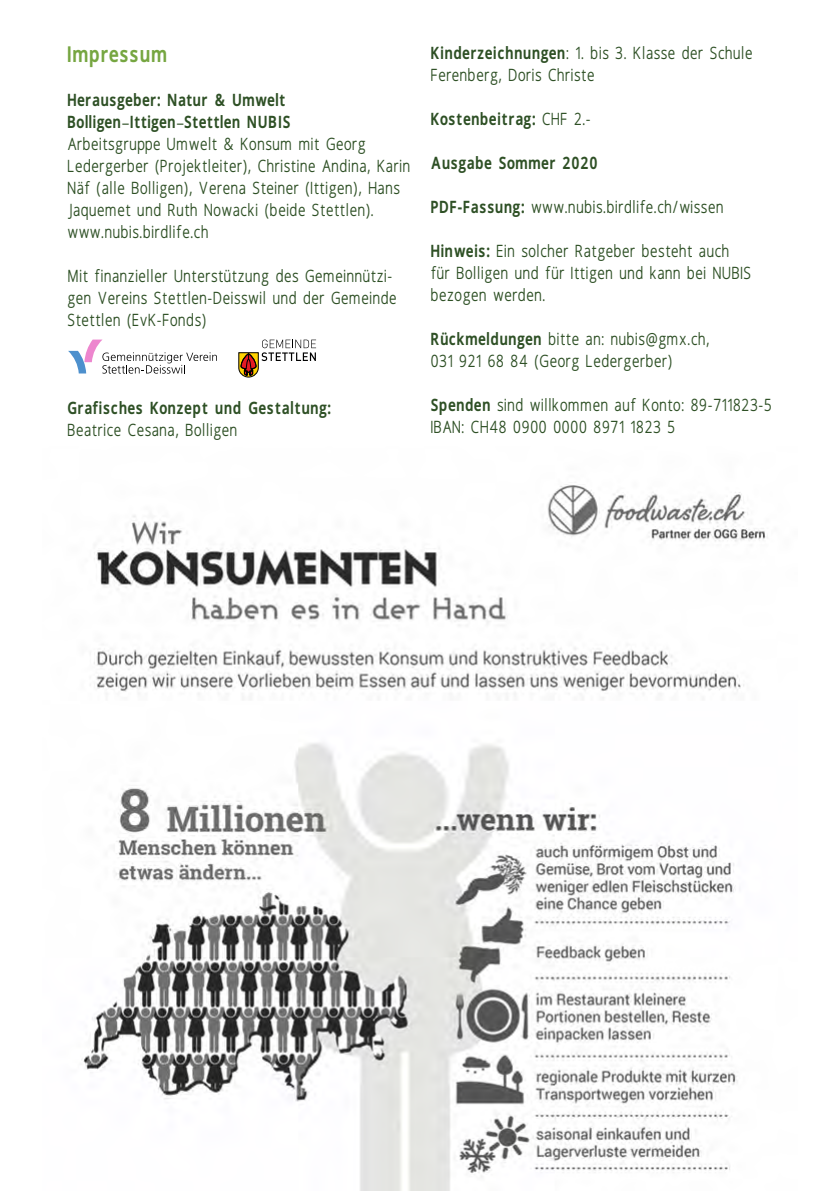
<style>
.page{position:relative;width:840px;height:1191px;background:#fff}
.page>*{position:absolute;margin:0;border:0;box-sizing:border-box;transform-origin:0 0}
.t1{font:18px "Novus";letter-spacing:.05em;color:#76a641}
.t2{font:300 14px/22px "Novus";letter-spacing:.05em;color:#2e5025}
.t3{font:14px "Novus";letter-spacing:.05em;color:#2e5025}
.s1{font-weight:400}
.s2{font-family:"Helvetica";font-weight:400;font-stretch:condensed}
.s3{font-weight:300}
</style>
<div class="page">
<img style="left:83px;top:484px;width:683px;height:707px">
<svg style="left:68px;top:339px;width:149px;height:34px"></svg>
<svg style="left:238px;top:339px;width:78px;height:38px"></svg>
<p class="t1" style="left:68px;top:44px;width:101px">Impressum</p>
<p class="t2" style="left:68px;top:91px;width:344px"><span class="s1">Herausgeber: Natur &amp; Umwelt Bolligen</span><span class="s2">–</span><span class="s1">Ittigen</span><span class="s2">–</span><span class="s1">Stettlen NUBIS<br></span>Arbeitsgruppe Umwelt &amp; Konsum mit Georg Ledergerber (Projektleiter), Christine Andina, Karin Näf (alle Bolligen), Verena Steiner (Ittigen), Hans Jaquemet und Ruth Nowacki (beide Stettlen). www.nubis.birdlife.ch</p>
<p class="t2" style="left:68px;top:267px;width:330px">Mit finanzieller Unterstützung des Gemeinnützi&shy;gen Vereins Stettlen-Deisswil und der Gemeinde<br>Stettlen (EvK-Fonds)</p>
<p class="t3" style="left:68px;top:400px;width:265px">Grafisches Konzept und Gestaltung:</p>
<p class="t2" style="left:68px;top:421px;width:171px">Beatrice Cesana, Bolligen</p>
<p class="t2" style="left:431px;top:43px;width:323px"><span class="s1">Kinderzeichnungen</span>: 1. bis 3. Klasse der Schule<br>Ferenberg, Doris Christe</p>
<p class="t3" style="left:431px;top:111px;width:161px">Kostenbeitrag: <span class="s3">CHF 2.-</span></p>
<p class="t3" style="left:431px;top:155px;width:168px">Ausgabe Sommer 2020</p>
<p class="t2" style="left:431px;top:197px;width:294px"><span class="s1">PDF-Fassung:</span> www.nubis.birdlife.ch/wissen</p>
<p class="t2" style="left:431px;top:241px;width:322px"><span class="s1">Hinweis:</span> Ein solcher Ratgeber besteht auch für Bolligen und für Ittigen und kann bei NUBIS bezogen werden.</p>
<p class="t2" style="left:431px;top:329px;width:280px"><span class="s1">Rückmeldungen</span> bitte an: nubis@gmx.ch,<br>031 921 68 84 (Georg Ledergerber)</p>
<p class="t2" style="left:431px;top:395px;width:342px"><span class="s1">Spenden</span> sind willkommen auf Konto: 89-711823-5<br>IBAN: CH48 0900 0000 8971 1823 5</p>
</div>
